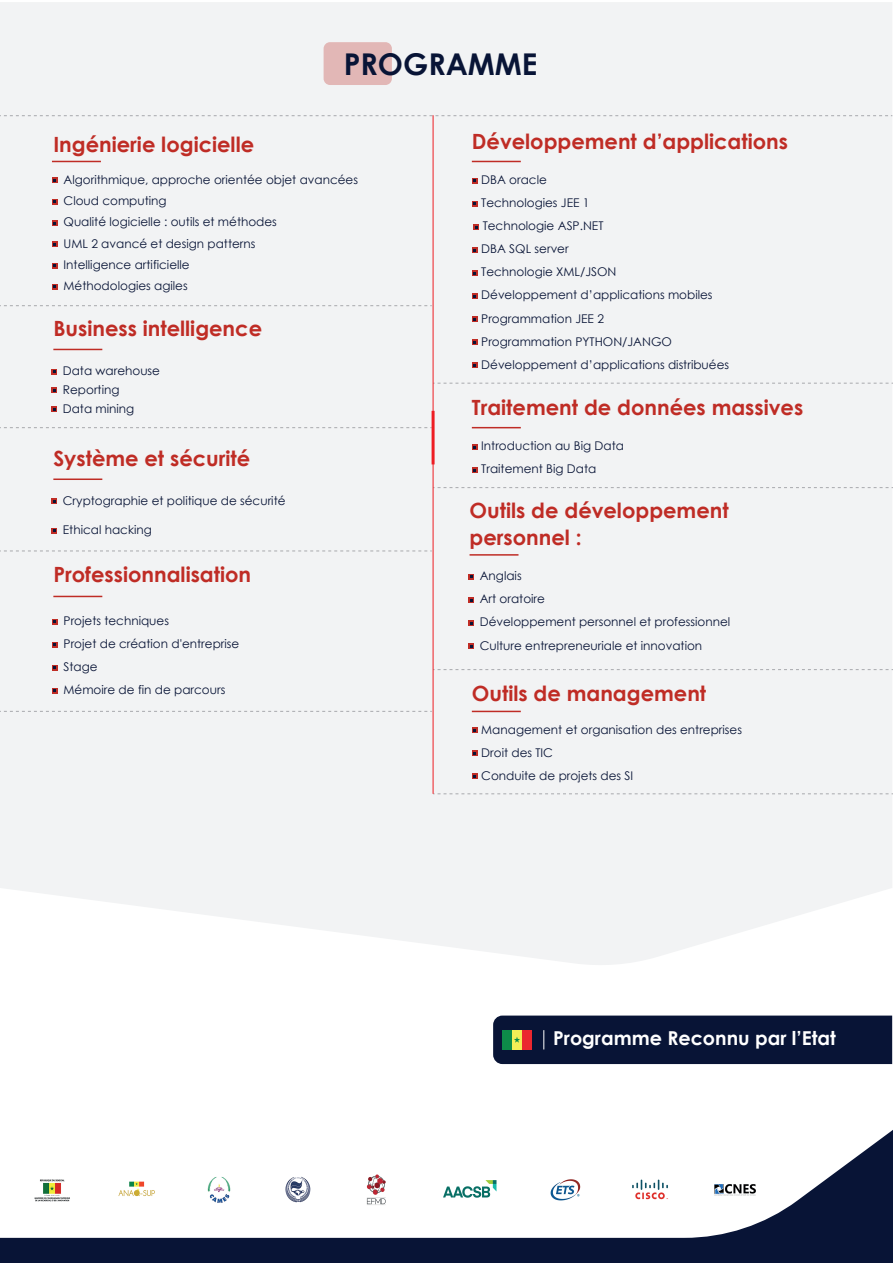
<style>
.page{position:relative;width:893px;height:1263px;background:#fff}
.page>*{position:absolute;margin:0;border:0;box-sizing:border-box;transform-origin:0 0}
.t1{font:700 30px "Century Gothic";color:#081436}
.t2{font:700 21px/27px "Century Gothic";color:#bf2c25}
.t3{font:700 19.2px "Century Gothic";color:#fff}
.t4{font:12px/23.1px "Century Gothic";color:#081436}
</style>
<div class="page">
<div style="left:0;top:2px;width:892px;height:963px;background:#f2f3f4"></div>
<svg style="left:52px;top:178px;width:6px;height:5px"></svg>
<svg style="left:52px;top:199px;width:6px;height:6px"></svg>
<svg style="left:52px;top:220px;width:6px;height:6px"></svg>
<svg style="left:52px;top:241px;width:6px;height:6px"></svg>
<svg style="left:52px;top:263px;width:6px;height:5px"></svg>
<svg style="left:52px;top:284px;width:6px;height:6px"></svg>
<svg style="left:472px;top:178px;width:6px;height:6px"></svg>
<svg style="left:472px;top:201px;width:6px;height:6px"></svg>
<svg style="left:473px;top:224px;width:6px;height:6px"></svg>
<svg style="left:472px;top:247px;width:6px;height:6px"></svg>
<svg style="left:472px;top:270px;width:6px;height:6px"></svg>
<svg style="left:472px;top:293px;width:6px;height:6px"></svg>
<svg style="left:472px;top:316px;width:6px;height:6px"></svg>
<svg style="left:472px;top:339px;width:6px;height:6px"></svg>
<svg style="left:472px;top:362px;width:6px;height:6px"></svg>
<svg style="left:0;top:1130px;width:893px;height:133px"></svg>
<svg style="left:0;top:115px;width:892px;height:1px"></svg>
<img style="left:29px;top:1174px;width:736px;height:31px">
<div style="left:324px;top:42px;width:68px;height:43px;background:#e2b7b6;border-radius:6px"></div>
<hr style="left:52px;top:161px;width:49px;height:1px;background:#bf2c25">
<svg style="left:468px;top:574px;width:6px;height:6px"></svg>
<svg style="left:468px;top:597px;width:6px;height:6px"></svg>
<svg style="left:468px;top:620px;width:6px;height:6px"></svg>
<svg style="left:468px;top:643px;width:6px;height:6px"></svg>
<hr style="left:470px;top:554px;width:48px;height:2px;background:#bf2c25">
<svg style="left:51px;top:369px;width:6px;height:5px"></svg>
<svg style="left:51px;top:388px;width:6px;height:5px"></svg>
<svg style="left:51px;top:406px;width:6px;height:6px"></svg>
<svg style="left:52px;top:619px;width:6px;height:5px"></svg>
<svg style="left:52px;top:642px;width:6px;height:5px"></svg>
<svg style="left:52px;top:665px;width:6px;height:6px"></svg>
<svg style="left:52px;top:688px;width:6px;height:6px"></svg>
<hr style="left:53px;top:596px;width:49px;height:1px;background:#bf2c25">
<hr style="left:53px;top:349px;width:49px;height:1px;background:#bf2c25">
<svg style="left:51px;top:498px;width:6px;height:6px"></svg>
<svg style="left:51px;top:528px;width:6px;height:5px"></svg>
<hr style="left:53px;top:478px;width:49px;height:2px;background:#bf2c25">
<hr style="left:472px;top:161px;width:49px;height:1px;background:#bf2c25">
<svg style="left:472px;top:444px;width:6px;height:6px"></svg>
<svg style="left:472px;top:467px;width:6px;height:6px"></svg>
<hr style="left:472px;top:427px;width:49px;height:1px;background:#bf2c25">
<svg style="left:472px;top:727px;width:6px;height:6px"></svg>
<svg style="left:472px;top:750px;width:6px;height:6px"></svg>
<svg style="left:472px;top:773px;width:6px;height:6px"></svg>
<hr style="left:472px;top:711px;width:49px;height:1px;background:#bf2c25">
<svg style="left:0;top:305px;width:432px;height:1px"></svg>
<svg style="left:0;top:427px;width:432px;height:1px"></svg>
<svg style="left:0;top:551px;width:432px;height:1px"></svg>
<svg style="left:0;top:711px;width:432px;height:1px"></svg>
<svg style="left:434px;top:487px;width:459px;height:1px"></svg>
<svg style="left:434px;top:383px;width:459px;height:1px"></svg>
<svg style="left:434px;top:669px;width:459px;height:1px"></svg>
<svg style="left:434px;top:793px;width:459px;height:1px"></svg>
<hr style="left:433px;top:115px;width:1px;height:679px;background:#ee1d23">
<hr style="left:432px;top:411px;width:3px;height:53px;background:#ee1d23">
<div style="left:493px;top:1015px;width:399px;height:49px;background:#081436"></div>
<h1 class="t1" style="left:344px;top:41px;width:195px">PROGRAMME</h1>
<h2 class="t2" style="left:53px;top:130px;width:202px">Ingénierie logicielle</h2>
<h2 class="t2" style="left:472px;top:127px;width:318px">Développement d’applications</h2>
<p class="t4" style="left:481px;top:168px;width:249px">DBA oracle<br>Technologies JEE 1<br>Technologie ASP.NET<br>DBA SQL server<br>Technologie XML/JSON<br>Développement d’applications mobiles<br>Programmation JEE 2<br>Programmation PYTHON/JANGO<br>Développement d’applications distribuées</p>
<p class="t4" style="left:64px;top:169px;width:296px;line-height:21.3px">Algorithmique, approche orientée objet avancées<br>Cloud computing<br>Qualité logicielle : outils et méthodes<br>UML 2 avancé et design patterns<br>Intelligence artificielle<br>Méthodologies agiles</p>
<h2 class="t2" style="left:53px;top:314px;width:210px">Business intelligence</h2>
<p class="t4" style="left:63px;top:361px;width:99px;line-height:18.9px">Data warehouse<br>Reporting<br>Data mining</p>
<h2 class="t2" style="left:472px;top:393px;width:333px">Traitement de données massives</h2>
<p class="t4" style="left:481px;top:434px;width:144px">Introduction au Big Data<br>Traitement Big Data</p>
<h2 class="t2" style="left:53px;top:444px;width:198px">Système et sécurité</h2>
<p class="t4" style="left:63px;top:488px;width:224px">Cryptographie et politique de sécurité</p>
<p class="t4" style="left:63px;top:518px;width:91px">Ethical hacking</p>
<h2 class="t2" style="left:53px;top:560px;width:199px">Professionnalisation</h2>
<p class="t4" style="left:64px;top:609px;width:177px">Projets techniques<br>Projet de création d'entreprise<br>Stage<br>Mémoire de fin de parcours</p>
<h2 class="t2" style="left:470px;top:495px;width:261px">Outils de développement personnel :</h2>
<p class="t4" style="left:480px;top:564px;width:252px">Anglais<br>Art oratoire<br>Développement personnel et professionnel<br>Culture entrepreneuriale et innovation</p>
<h2 class="t2" style="left:472px;top:679px;width:236px">Outils de management</h2>
<p class="t4" style="left:481px;top:718px;width:262px">Management et organisation des entreprises<br>Droit des TIC<br>Conduite de projets des SI</p>
<h3 class="t3" style="left:553px;top:1023px;width:284px">Programme Reconnu par l’Etat</h3>
</div>
